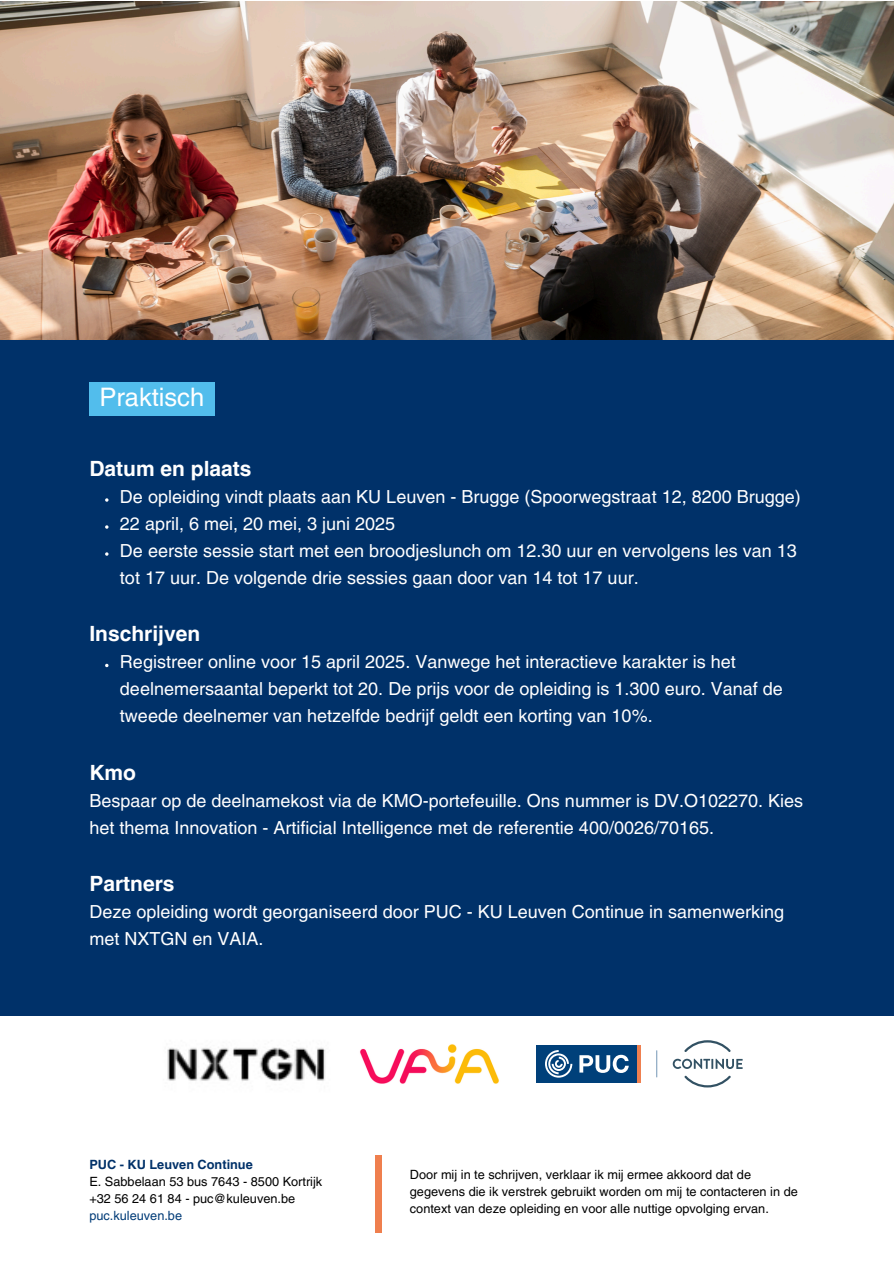
<style>
.page{position:relative;width:894px;height:1264px;background:#fff}
.page>*{position:absolute;margin:0;border:0;box-sizing:border-box;transform-origin:0 0}
.t1{font:25.5px "Helvetica LT Pro";color:#fff}
.t2{font:700 21px "Helvetica LT Pro";color:#fff}
.t3{font:18px/27px "Helvetica LT Pro";color:#fff}
.t4{font:12.75px/17px "Helvetica LT Pro";color:#000}
.t5{font:700 12.75px "Helvetica LT Pro";color:#003169}
.t6{font:12.75px "Helvetica LT Pro";color:#003b77}
</style>
<div class="page">
<img style="left:0;top:1px;width:893px;height:339px">
<div style="left:0;top:340px;width:893px;height:675px;background:#003169"></div>
<div style="left:89px;top:382px;width:125px;height:34px;background:#52bdec"></div>
<div style="left:375px;top:1155px;width:7px;height:77px;background:#ef7f4e"></div>
<img style="left:360px;top:1044px;width:139px;height:40px">
<img style="left:167px;top:1047px;width:159px;height:34px">
<svg style="left:672px;top:1058px;width:70px;height:10px"></svg>
<svg style="left:684px;top:1040px;width:46px;height:12px"></svg>
<svg style="left:684px;top:1075px;width:46px;height:12px"></svg>
<svg style="left:656px;top:1050px;width:1px;height:27px"></svg>
<div style="left:536px;top:1045px;width:101px;height:37px;background:#00407a"></div>
<svg style="left:545px;top:1050px;width:27px;height:27px"></svg>
<hr style="left:637px;top:1045px;width:4px;height:37px;background:#ef8050">
<svg style="left:579px;top:1054px;width:49px;height:18px"></svg>
<h3 class="t1" style="left:99px;top:387px;width:106px">Praktisch</h3>
<h1 class="t2" style="left:89px;top:461px;width:164px">Datum en plaats</h1>
<h2 class="t3" style="left:120px;top:484px;width:682px">De opleiding vindt plaats aan KU Leuven - Brugge (Spoorwegstraat 12, 8200 Brugge)</h2>
<p class="t3" style="left:120px;top:511px;width:277px">22 april, 6 mei, 20 mei, 3 juni 2025</p>
<p class="t3" style="left:120px;top:538px;width:678px">De eerste sessie start met een broodjeslunch om 12.30 uur en vervolgens les van 13 tot 17 uur. De volgende drie sessies gaan door van 14 tot 17 uur.</p>
<p class="t2" style="left:89px;top:626px;width:112px">Inschrijven</p>
<p class="t3" style="left:120px;top:650px;width:664px">Registreer online voor 15 april 2025. Vanwege het interactieve karakter is het deelnemersaantal beperkt tot 20. De prijs voor de opleiding is 1.300 euro. Vanaf de tweede deelnemer van hetzelfde bedrijf geldt een korting van 10%.</p>
<p class="t2" style="left:89px;top:764px;width:48px">Kmo</p>
<p class="t3" style="left:89px;top:788px;width:715px">Bespaar op de deelnamekost via de KMO-portefeuille. Ons nummer is DV.O102270. Kies het thema Innovation - Artificial Intelligence met de referentie 400/0026/70165.</p>
<h3 class="t2" style="left:89px;top:876px;width:87px">Partners</h3>
<h3 class="t3" style="left:89px;top:900px;width:696px">Deze opleiding wordt georganiseerd door PUC - KU Leuven Continue in samenwerking met NXTGN en VAIA.</h3>
<p class="t5" style="left:89px;top:1159px;width:165px">PUC - KU Leuven Continue</p>
<p class="t4" style="left:89px;top:1174px;width:234px">E. Sabbelaan 53 bus 7643 - 8500 Kortrijk</p>
<p class="t4" style="left:89px;top:1191px;width:207px">+32 56 24 61 84 - puc@kuleuven.be</p>
<p class="t6" style="left:89px;top:1210px;width:94px">puc.kuleuven.be</p>
<p class="t4" style="left:410px;top:1167px;width:389px">Door mij in te schrijven, verklaar ik mij ermee akkoord dat de gegevens die ik verstrek gebruikt worden om mij te contacteren in de context van deze opleiding en voor alle nuttige opvolging ervan.</p>
</div>
